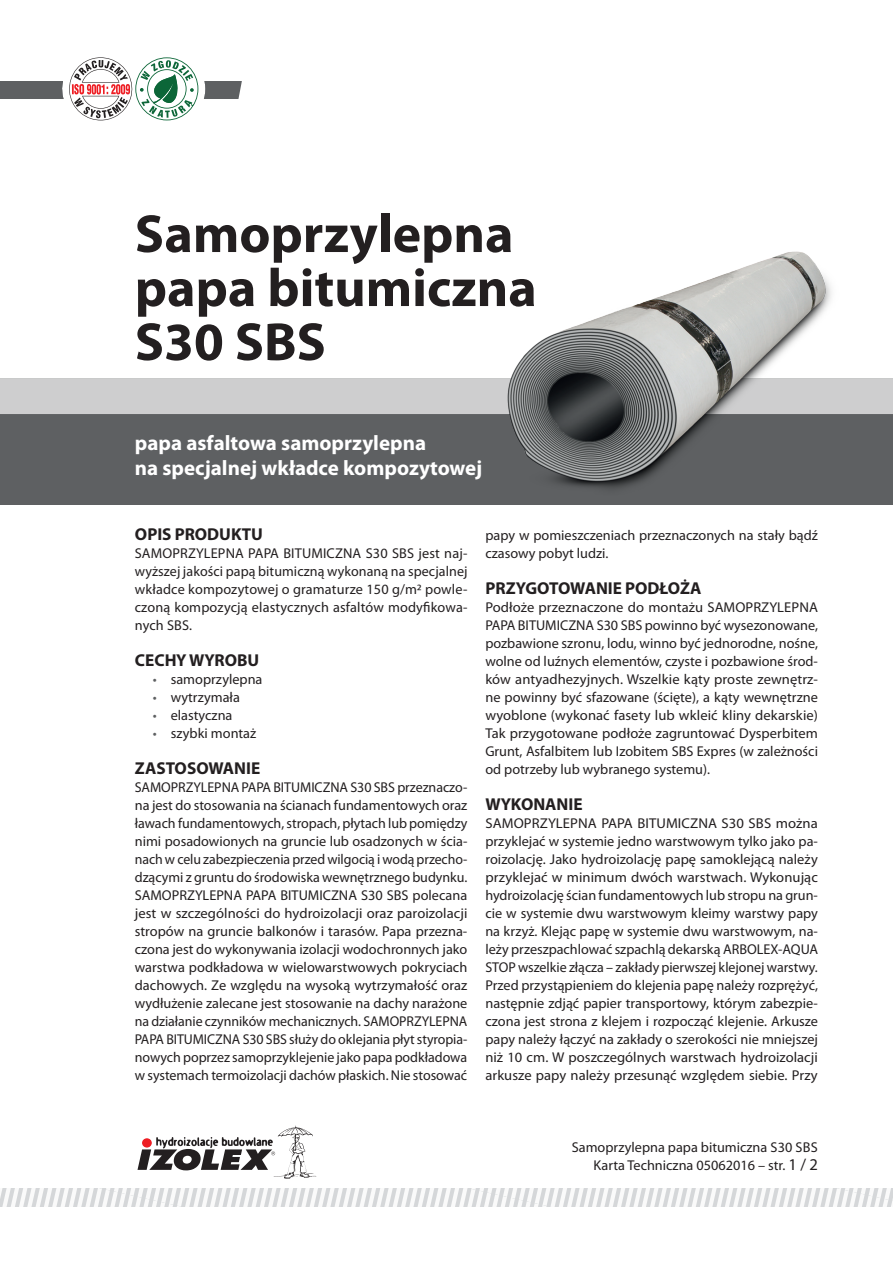
<style>
.page{position:relative;width:893px;height:1263px;background:#fff}
.page>*{position:absolute;margin:0;border:0;box-sizing:border-box;transform-origin:0 0}
.t1{font:700 54px/54px "Myriad Pro";color:#231f20}
.t2{font:700 21px/25.2px "Myriad Pro";color:#fff}
.t3{font:700 17.25px "Myriad Pro";color:#231f20}
.t4{font:14.25px/18px "Myriad Pro";color:#231f20;text-align:justify}
.s1{color:#5e6062}
.s2{font-size:16.5px}
</style>
<div class="page">
<svg style="left:0;top:1188px;width:893px;height:18px"></svg>
<svg style="left:138px;top:1125px;width:178px;height:54px"></svg>
<svg style="left:0;top:57px;width:242px;height:64px"></svg>
<div style="left:0;top:378px;width:893px;height:126px;background:#5e6062"></div>
<div style="left:0;top:378px;width:893px;height:36px;background:#cececf"></div>
<img style="left:486px;top:251px;width:364px;height:238px">
<h1 class="t1" style="left:135px;top:205px;width:403px">Samoprzylepna papa bitumiczna<br>S30 SBS</h1>
<h2 class="t2" style="left:135px;top:430px;width:349px">papa asfaltowa samoprzylepna<br>na specjalnej wkładce kompozytowej</h2>
<p class="t3" style="left:135px;top:523px;width:129px">OPIS PRODUKTU</p>
<p class="t4" style="left:135px;top:544px;width:334px">SAMOPRZYLEPNA PAPA BITUMICZNA S30 SBS jest naj&shy;wyższej jakości papą bitumiczną wykonaną na specjalnej wkładce kompozytowej o gramaturze 150 g/m2 powle&shy;czoną kompozycją elastycznych asfaltów modyfikowa&shy;nych SBS.</p>
<p class="t3" style="left:135px;top:649px;width:126px">CECHY WYROBU</p>
<p class="t4" style="left:153px;top:670px;width:111px"><span class="s1">•</span> samoprzylepna</p>
<p class="t4" style="left:153px;top:688px;width:89px"><span class="s1">•</span> wytrzymała</p>
<p class="t4" style="left:153px;top:706px;width:81px"><span class="s1">•</span> elastyczna</p>
<p class="t4" style="left:153px;top:724px;width:105px"><span class="s1">•</span> szybki montaż</p>
<p class="t3" style="left:135px;top:757px;width:127px">ZASTOSOWANIE</p>
<p class="t4" style="left:135px;top:778px;width:334px">SAMOPRZYLEPNA PAPA BITUMICZNA S30 SBS przeznaczo&shy;na jest do stosowania na ścianach fundamentowych oraz ławach fundamentowych, stropach, płytach lub pomiędzy nimi posadowionych na gruncie lub osadzonych w ścia&shy;nach w celu zabezpieczenia przed wilgocią i wodą przecho&shy;dzącymi z gruntu do środowiska wewnętrznego budynku.<br>SAMOPRZYLEPNA PAPA BITUMICZNA S30 SBS polecana jest w szczególności do hydroizolacji oraz paroizolacji stropów na gruncie balkonów i tarasów. Papa przezna&shy;czona jest do wykonywania izolacji wodochronnych jako warstwa podkładowa w wielowarstwowych pokryciach dachowych. Ze względu na wysoką wytrzymałość oraz wydłużenie zalecane jest stosowanie na dachy narażone na działanie czynników mechanicznych. SAMOPRZYLEPNA PAPA BITUMICZNA S30 SBS służy do oklejania płyt styropia&shy;nowych poprzez samoprzyklejenie jako papa podkładowa w systemach termoizolacji dachów płaskich. Nie stosować</p>
<p class="t4" style="left:485px;top:526px;width:334px">papy w pomieszczeniach przeznaczonych na stały bądź czasowy pobyt ludzi.</p>
<p class="t3" style="left:486px;top:577px;width:218px">PRZYGOTOWANIE PODŁOŻA</p>
<p class="t4" style="left:485px;top:598px;width:334px">Podłoże przeznaczone do montażu SAMOPRZYLEPNA PAPA BITUMICZNA S30 SBS powinno być wysezonowane, pozbawione szronu, lodu, winno być jednorodne, nośne, wolne od luźnych elementów, czyste i pozbawione środ&shy;ków antyadhezyjnych. Wszelkie kąty proste zewnętrz&shy;ne powinny być sfazowane (ścięte), a kąty wewnętrzne wyoblone (wykonać fasety lub wkleić kliny dekarskie)<br>Tak przygotowane podłoże zagruntować Dysperbitem Grunt, Asfalbitem lub Izobitem SBS Expres (w zależności od potrzeby lub wybranego systemu).</p>
<p class="t3" style="left:486px;top:793px;width:99px">WYKONANIE</p>
<p class="t4" style="left:485px;top:814px;width:334px">SAMOPRZYLEPNA PAPA BITUMICZNA S30 SBS można przyklejać w systemie jedno warstwowym tylko jako pa&shy;roizolację. Jako hydroizolację papę samoklejącą należy przyklejać w minimum dwóch warstwach. Wykonując hydroizolację ścian fundamentowych lub stropu na grun&shy;cie w systemie dwu warstwowym kleimy warstwy papy na krzyż. Klejąc papę w systemie dwu warstwowym, na&shy;leży przeszpachlować szpachlą dekarską ARBOLEX-AQUA STOP wszelkie złącza – zakłady pierwszej klejonej warstwy.<br>Przed przystąpieniem do klejenia papę należy rozprężyć, następnie zdjąć papier transportowy, którym zabezpie&shy;czona jest strona z klejem i rozpocząć klejenie. Arkusze papy należy łączyć na zakłady o szerokości nie mniejszej niż 10 cm. W poszczególnych warstwach hydroizolacji arkusze papy należy przesunąć względem siebie. Przy</p>
<p class="t4" style="left:572px;top:1138px;width:248px;text-align:right">Samoprzylepna papa bitumiczna S30 SBS<br>Karta Techniczna 05062016 – str. <span class="s2">1 / 2</span></p>
</div>
